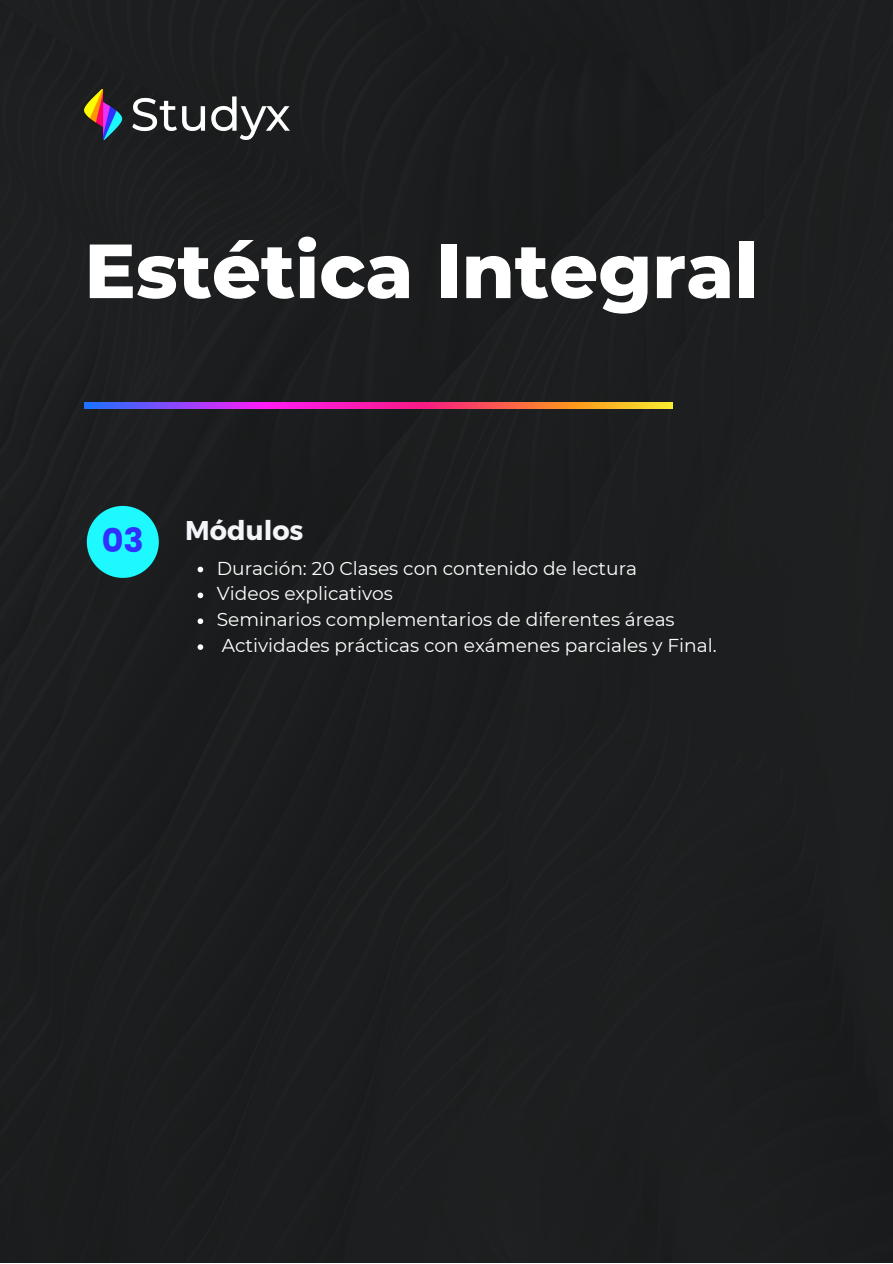
<style>
.page{position:relative;width:893px;height:1264px;background:#fff}
.page>*{position:absolute;margin:0;border:0;box-sizing:border-box;transform-origin:0 0}
.t1{font:800 76.5px "Montserrat";color:#fff}
.t2{font:33.45px "Poppins";color:#3030ff}
.t3{font:700 27.15px "Montserrat";color:#f3f5f9}
.t4{font:18.6px/25.8px "Montserrat";color:#fff}
</style>
<div class="page">
<div style="left:0;top:0;width:892px;height:1262px;background:#1c1e1f"></div>
<svg style="left:87px;top:506px;width:72px;height:72px;background:#1cc9ce"></svg>
<svg style="left:197px;top:566px;width:6px;height:6px"></svg>
<svg style="left:197px;top:592px;width:6px;height:6px"></svg>
<svg style="left:197px;top:618px;width:6px;height:6px"></svg>
<svg style="left:197px;top:644px;width:6px;height:6px"></svg>
<img style="left:84px;top:89px;width:205px;height:51px">
<img style="left:85px;top:402px;width:587px;height:6px">
<h1 class="t1" style="left:84px;top:224px;width:675px">Estética Integral</h1>
<h2 class="t2" style="left:102px;top:521px;width:44px">03</h2>
<h3 class="t3" style="left:185px;top:512px;width:120px">Módulos</h3>
<p class="t4" style="left:217px;top:555px;width:501px">Duración: 20 Clases con contenido de lectura<br>Videos explicativos<br>Seminarios complementarios de diferentes áreas Actividades prácticas con exámenes parciales y Final.</p>
</div>
